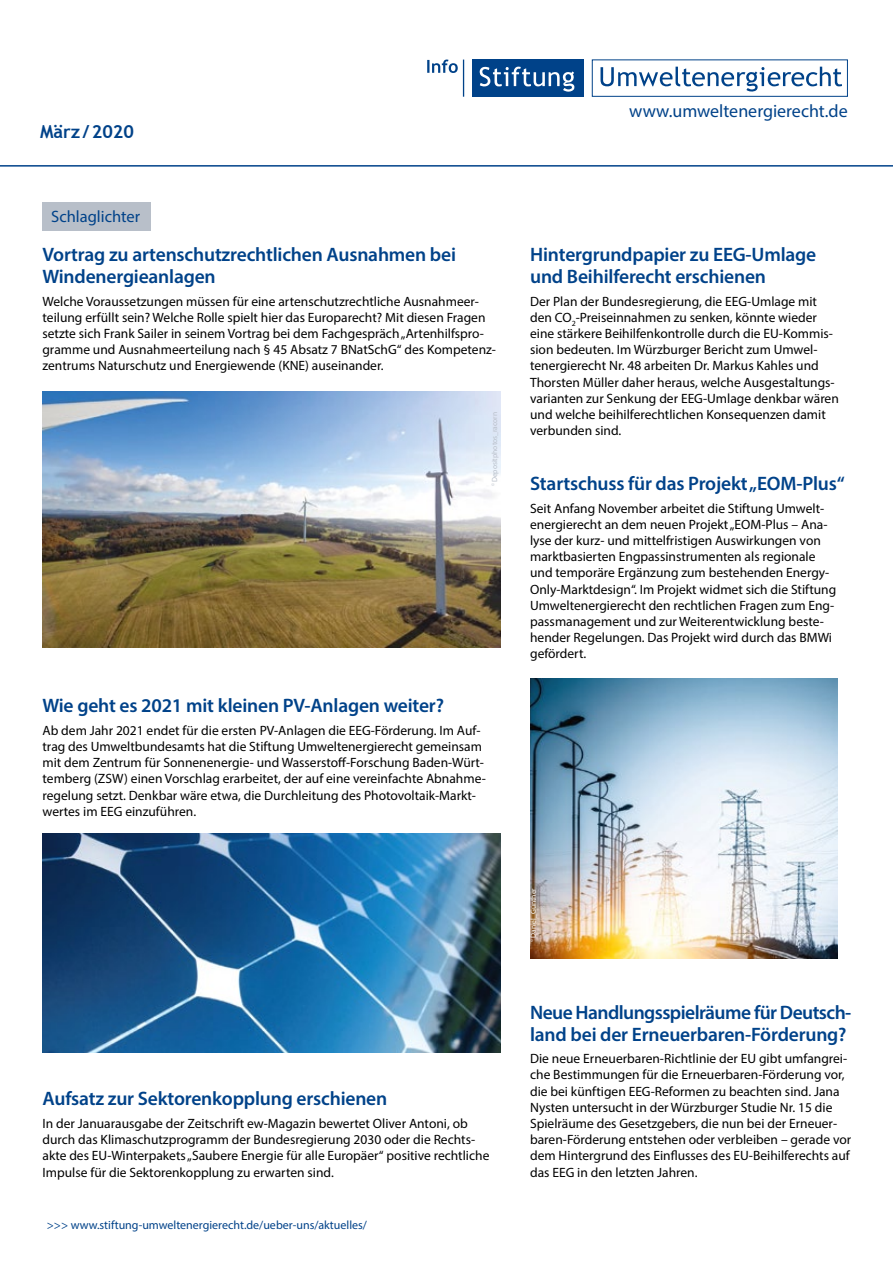
<style>
.page{position:relative;width:893px;height:1263px;background:#fff}
.page>*{position:absolute;margin:0;border:0;box-sizing:border-box;transform-origin:0 0}
.t1{font:600 19.5px/21.8px "Myriad Pro";letter-spacing:-.01em;color:#004289}
.t2{font:600 19.5px/21.8px "Myriad Pro";letter-spacing:-.03em;color:#004289}
.t3{font:18px "Myriad Pro";color:#004289}
.t4{font:700 18px "Trebuchet MS";color:#004289}
.t5{font:16.5px "Myriad Pro";color:#004289}
.t6{font:13.5px/16.2px "Myriad Pro";color:#000}
.t7{font:12px "Myriad Pro";color:#004289}
.t8{font:7.5px "Myriad Pro";color:#b8bfc9}
.t9{font:7.5px "Myriad Pro";color:#fff}
</style>
<div class="page">
<div style="left:472px;top:60px;width:111px;height:37px;background:#004289"></div>
<svg style="left:479px;top:67px;width:96px;height:25px"></svg>
<div style="left:592px;top:60px;width:256px;height:37px;border:1px solid #004289"></div>
<svg style="left:600px;top:67px;width:242px;height:25px"></svg>
<svg style="left:427px;top:60px;width:31px;height:13px"></svg>
<hr style="left:463px;top:60px;width:1px;height:37px;background:#004289">
<hr style="left:0;top:165px;width:893px;height:2px;background:#004289">
<img style="left:43px;top:833px;width:458px;height:219px">
<img style="left:43px;top:391px;width:458px;height:257px">
<img style="left:530px;top:678px;width:307px;height:281px">
<div style="left:43px;top:202px;width:108px;height:28px;background:#b8bfc9"></div>
<h2 class="t4" style="left:40px;top:121px;width:95px">März/2020</h2>
<p class="t5" style="left:51px;top:206px;width:91px">Schlaglichter</p>
<h1 class="t1" style="left:43px;top:243px;width:415px">Vortrag zu artenschutzrechtlichen Ausnahmen bei<br>Windenergieanlagen</h1>
<p class="t6" style="left:43px;top:293px;width:455px">Welche Voraussetzungen müssen für eine artenschutzrechtliche Ausnahmeer&shy;teilung erfüllt sein? Welche Rolle spielt hier das Europarecht? Mit diesen Fragen setzte sich Frank Sailer in seinem Vortrag bei dem Fachgespräch „Artenhilfspro&shy;gramme und Ausnahmeerteilung nach § 45 Absatz 7 BNatSchG“ des Kompetenz&shy;zentrums Naturschutz und Energiewende (KNE) auseinander.</p>
<p class="t8" style="left:490px;top:486px;width:76px;rotate:-90deg"><sup>©</sup> Depositphotos_racorn</p>
<h1 class="t1" style="left:43px;top:694px;width:403px">Wie geht es 2021 mit kleinen PV-Anlagen weiter?</h1>
<p class="t6" style="left:43px;top:722px;width:445px">Ab dem Jahr 2021 endet für die ersten PV-Anlagen die EEG-Förderung. Im Auf&shy;trag des Umweltbundesamts hat die Stiftung Umweltenergierecht gemeinsam mit dem Zentrum für Sonnenenergie- und Wasserstoff-Forschung Baden-Würt&shy;temberg (ZSW) einen Vorschlag erarbeitet, der auf eine vereinfachte Abnahme&shy;regelung setzt. Denkbar wäre etwa, die Durchleitung des Photovoltaik-Markt&shy;wertes im EEG einzuführen.</p>
<h1 class="t1" style="left:43px;top:1087px;width:346px">Aufsatz zur Sektorenkopplung erschienen</h1>
<p class="t6" style="left:43px;top:1115px;width:448px">In der Januarausgabe der Zeitschrift ew-Magazin bewertet Oliver Antoni, ob durch das Klimaschutzprogramm der Bundesregierung 2030 oder die Rechts&shy;akte des EU-Winterpakets „Saubere Energie für alle Europäer“ positive rechtliche Impulse für die Sektorenkopplung zu erwarten sind.</p>
<p class="t7" style="left:47px;top:1218px;width:322px">&gt;&gt;&gt; www.stiftung-umweltenergierecht.de/ueber-uns/aktuelles/</p>
<h2 class="t3" style="left:629px;top:100px;width:220px">www.umweltenergierecht.de</h2>
<h1 class="t1" style="left:530px;top:243px;width:288px">Hintergrundpapier zu EEG-Umlage und Beihilferecht erschienen</h1>
<p class="t6" style="left:530px;top:293px;width:310px">Der Plan der Bundesregierung, die EEG-Umlage mit den CO<sub>2</sub>-Preiseinnahmen zu senken, könnte wieder eine stärkere Beihilfenkontrolle durch die EU-Kommis&shy;sion bedeuten. Im Würzburger Bericht zum Umwel&shy;tenergierecht Nr. 48 arbeiten Dr. Markus Kahles und Thorsten Müller daher heraus, welche Ausgestaltungs&shy;varianten zur Senkung der EEG-Umlage denkbar wären und welche beihilferechtlichen Konsequenzen damit verbunden sind.</p>
<h1 class="t1" style="left:530px;top:472px;width:316px">Startschuss für das Projekt „EOM-Plus“</h1>
<p class="t6" style="left:530px;top:500px;width:308px">Seit Anfang November arbeitet die Stiftung Umwelt&shy;energierecht an dem neuen Projekt „EOM-Plus – Ana&shy;lyse der kurz- und mittelfristigen Auswirkungen von marktbasierten Engpassinstrumenten als regionale und temporäre Ergänzung zum bestehenden Energy-Only-Marktdesign“. Im Projekt widmet sich die Stiftung Umweltenergierecht den rechtlichen Fragen zum Eng&shy;passmanagement und zur Weiterentwicklung beste&shy;hender Regelungen. Das Projekt wird durch das BMWi gefördert.</p>
<p class="t9" style="left:529px;top:942px;width:55px;rotate:-90deg"><sup>©</sup> Daniel_Günther</p>
<h1 class="t2" style="left:530px;top:1001px;width:323px">Neue Handlungsspielräume für Deutsch&shy;land bei der Erneuerbaren-Förderung?</h1>
<p class="t6" style="left:530px;top:1050px;width:323px">Die neue Erneuerbaren-Richtlinie der EU gibt umfangrei&shy;che Bestimmungen für die Erneuerbaren-Förderung vor, die bei künftigen EEG-Reformen zu beachten sind. Jana Nysten untersucht in der Würzburger Studie Nr. 15 die Spielräume des Gesetzgebers, die nun bei der Erneuer&shy;baren-Förderung entstehen oder verbleiben – gerade vor dem Hintergrund des Einflusses des EU-Beihilferechts auf das EEG in den letzten Jahren.</p>
</div>
